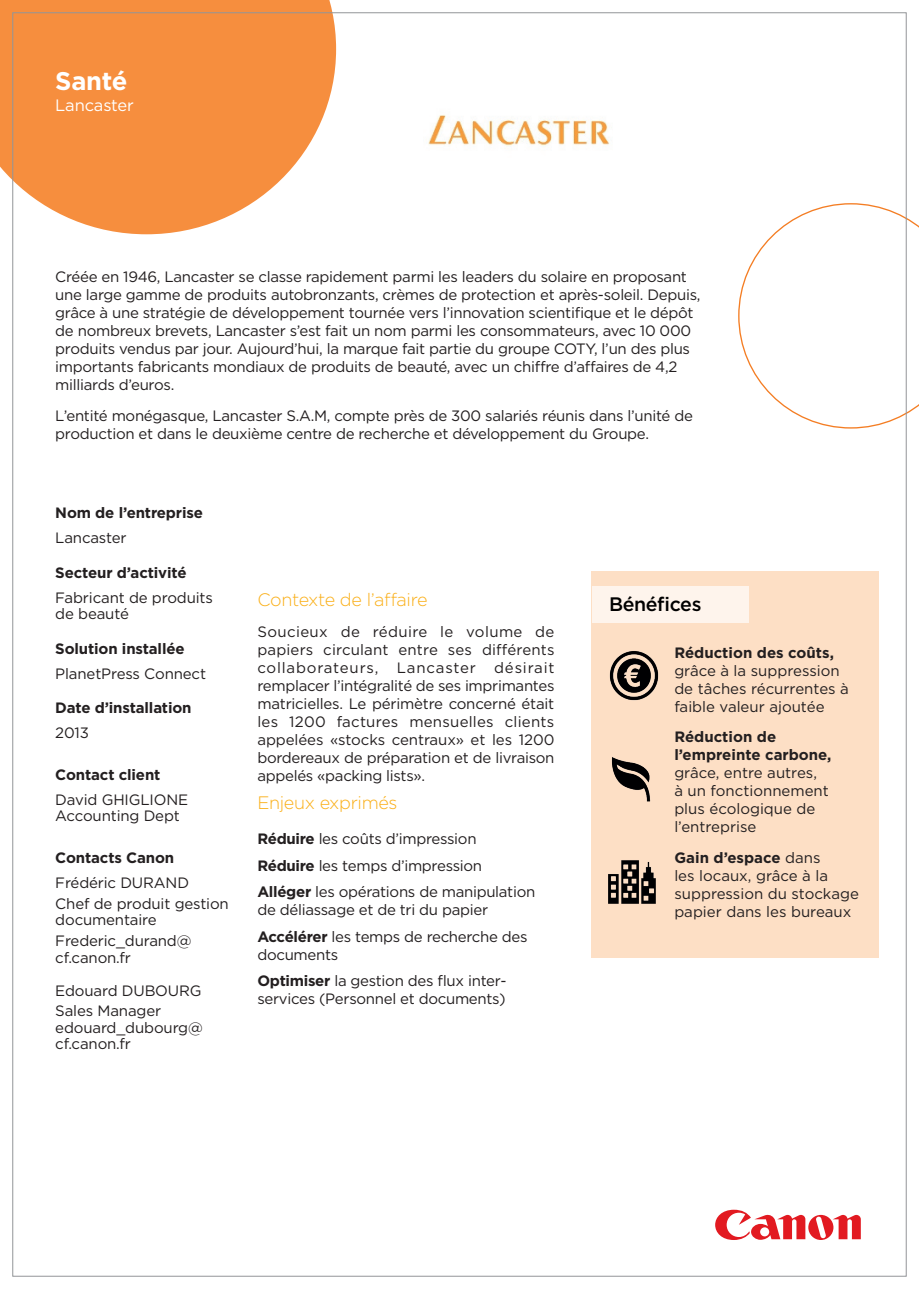
<style>
.page{position:relative;width:919px;height:1289px;background:#fff}
.page>*{position:absolute;margin:0;border:0;box-sizing:border-box;transform-origin:0 0}
.t1{font:700 25.5px "Gotham";letter-spacing:-.01em;color:#fff}
.t2{font:500 19.5px "Gotham";letter-spacing:-.02em;color:#000}
.t3{font:300 18px "Gotham";letter-spacing:-.02em;color:#faaf18}
.t4{font:16.5px "Gotham";letter-spacing:-.01em;color:#fff}
.t5{font:15px/18px "Gotham";letter-spacing:-.02em;color:#231f20}
.t6{font:15px/18px "Gotham";color:#231f20}
.t7{font:700 15px/18px "Gotham";letter-spacing:-.01em;color:#231f20}
.s1{font-weight:700}
</style>
<div class="page">
<svg style="left:0;top:0;width:336px;height:234px;background:#f69d58"></svg>
<svg style="left:715px;top:1209px;width:145px;height:30px"></svg>
<svg style="left:738px;top:203px;width:180px;height:225px"></svg>
<div style="left:591px;top:571px;width:287px;height:386px;background:#fddfc5"></div>
<div style="left:592px;top:586px;width:156px;height:37px;background:#fef4ec"></div>
<img style="left:608px;top:860px;width:48px;height:44px">
<img style="left:609px;top:651px;width:50px;height:50px">
<img style="left:428px;top:115px;width:182px;height:31px">
<img style="left:611px;top:757px;width:40px;height:45px">
<h1 class="t1" style="left:55px;top:64px;width:74px">Santé</h1>
<p class="t4" style="left:55px;top:95px;width:80px">Lancaster</p>
<p class="t5" style="left:55px;top:267px;width:646px">Créée en 1946, Lancaster se classe rapidement parmi les leaders du solaire en proposant une large gamme de produits autobronzants, crèmes de protection et après-soleil. Depuis, grâce à une stratégie de développement tournée vers l’innovation scientifique et le dépôt de nombreux brevets, Lancaster s’est fait un nom parmi les consommateurs, avec 10 000 produits vendus par jour. Aujourd’hui, la marque fait partie du groupe COTY, l’un des plus importants fabricants mondiaux de produits de beauté, avec un chiffre d’affaires de 4,2 milliards d’euros.</p>
<p class="t5" style="left:55px;top:406px;width:639px">L’entité monégasque, Lancaster S.A.M, compte près de 300 salariés réunis dans l’unité de production et dans le deuxième centre de recherche et développement du Groupe.</p>
<p class="t7" style="left:55px;top:504px;width:149px">Nom de l’entreprise</p>
<p class="t5" style="left:55px;top:528px;width:73px">Lancaster</p>
<p class="t7" style="left:55px;top:563px;width:133px">Secteur d’activité</p>
<p class="t5" style="left:55px;top:589px;width:159px;line-height:16.5px">Fabricant de produits de beauté</p>
<p class="t7" style="left:55px;top:639px;width:131px">Solution installée</p>
<p class="t5" style="left:55px;top:664px;width:152px">PlanetPress Connect</p>
<p class="t7" style="left:55px;top:699px;width:138px">Date d’installation</p>
<p class="t5" style="left:55px;top:723px;width:35px">2013</p>
<p class="t7" style="left:55px;top:765px;width:107px">Contact client</p>
<p class="t5" style="left:55px;top:791px;width:134px;line-height:16.5px">David GHIGLIONE<br>Accounting Dept</p>
<p class="t7" style="left:55px;top:848px;width:120px">Contacts Canon</p>
<p class="t5" style="left:55px;top:872px;width:175px;line-height:20.7px">Frédéric DURAND<br>Chef de produit gestion</p>
<p class="t5" style="left:55px;top:909px;width:138px;line-height:20.7px">documentaire<br>Frederic_durand@</p>
<p class="t5" style="left:55px;top:947px;width:77px">cf.canon.fr</p>
<p class="t5" style="left:55px;top:979px;width:148px;line-height:20.7px">Edouard DUBOURG<br>Sales Manager</p>
<p class="t5" style="left:55px;top:1018px;width:149px;line-height:16.5px">edouard_dubourg@ cf.canon.fr</p>
<p class="t3" style="left:257px;top:588px;width:172px">Contexte de l’affaire</p>
<h2 class="t2" style="left:609px;top:591px;width:94px">Bénéfices</h2>
<p class="t5" style="left:257px;top:622px;width:299px;text-align:justify">Soucieux de réduire le volume de papiers circulant entre ses différents collaborateurs, Lancaster désirait remplacer l’intégralité de ses imprimantes matricielles. Le périmètre concerné était les 1200 factures mensuelles clients appelées «stocks centraux» et les 1200 bordereaux de préparation et de livraison appelés «packing lists».</p>
<p class="t7" style="left:674px;top:643px;width:161px">Réduction des coûts,</p>
<p class="t6" style="left:674px;top:661px;width:176px">grâce à la suppression de tâches récurrentes à faible valeur ajoutée</p>
<p class="t7" style="left:674px;top:728px;width:159px">Réduction de l’empreinte carbone,</p>
<p class="t6" style="left:674px;top:763px;width:156px">grâce, entre autres, à un fonctionnement plus écologique de l’entreprise</p>
<p class="t6" style="left:674px;top:848px;width:186px"><span class="s1">Gain d’espace</span> dans<br>les locaux, grâce à la suppression du stockage papier dans les bureaux</p>
<p class="t3" style="left:257px;top:791px;width:142px">Enjeux exprimés</p>
<p class="t5" style="left:257px;top:825px;width:279px;line-height:26.5px"><span class="s1">Réduire</span> les coûts d’impression<br><span class="s1">Réduire</span> les temps d’impression<br><span class="s1">Alléger</span> les opérations de manipulation</p>
<p class="t5" style="left:257px;top:896px;width:272px;line-height:26.5px">de déliassage et de tri du papier<br><span class="s1">Accélérer</span> les temps de recherche des</p>
<p class="t5" style="left:257px;top:940px;width:251px;line-height:26.5px">documents<br><span class="s1">Optimiser</span> la gestion des flux inter-</p>
<p class="t5" style="left:257px;top:989px;width:250px">services (Personnel et documents)</p>
</div>
